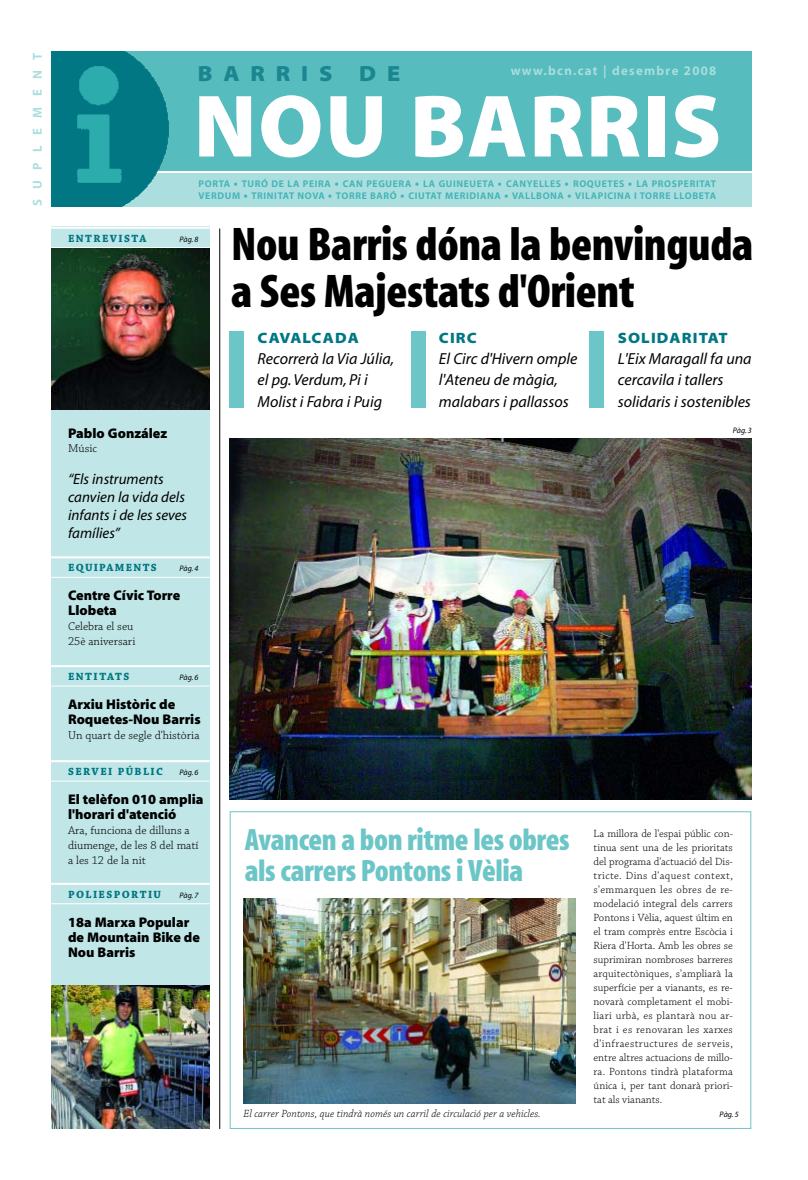
<style>
.page{position:relative;width:808px;height:1180px;background:#fff}
.page>*{position:absolute;margin:0;border:0;box-sizing:border-box;transform-origin:0 0}
.t1{font:800 89.3px "Myriad MM";letter-spacing:.015em;color:#fff}
.t2{font:700 condensed 47.5px/47px "Myriad MM";letter-spacing:-.01em;color:#000}
.t3{font:700 condensed 31px/31px "Myriad MM";letter-spacing:-.015em;color:#6cc5c6}
.t4{font:800 expanded 22px "Myriad MM";letter-spacing:.495em;color:#1b8590}
.t5{font:italic 16px/21px "Myriad MM";color:#000}
.t6{font:italic 15px/18px "Myriad MM";color:#000}
.t7{font:800 expanded 15px "Myriad MM";letter-spacing:.075em;color:#017783}
.t8{font:800 14px/15px "Myriad MM";color:#000}
.t9{font:700 13px "Myriad MM";letter-spacing:.1em;color:#abdede}
.t10{font:700 13px "Myriad MM";letter-spacing:.795em;color:#abdede}
.t11{font:12px/15px "Chaparral MM";color:#000}
.t12{font:11px/14px "Chaparral MM";letter-spacing:.005em;color:#000;text-align:justify}
.t13{font:italic 300 11px "Chaparral MM";letter-spacing:.005em;color:#000}
.t14{font:700 11px "Chaparral MM";letter-spacing:.125em;color:#017783}
.t15{font:700 9.8px/12px "Myriad MM";letter-spacing:.065em;color:#42b4b6}
.t16{font:italic 8px "Myriad MM";color:#000}
.s1{font-size:18px}
</style>
<div class="page">
<div style="left:230px;top:811px;width:521px;height:317px;border:1px solid #6cc5c6"></div>
<hr style="left:220px;top:228px;width:1px;height:900px;background:#000">
<img style="left:230px;top:439px;width:521px;height:360px">
<img style="left:244px;top:898px;width:331px;height:204px">
<div style="left:230px;top:331px;width:14px;height:77px;background:#6cc5c6"></div>
<div style="left:411px;top:331px;width:14px;height:77px;background:#6cc5c6"></div>
<div style="left:590px;top:331px;width:14px;height:77px;background:#6cc5c6"></div>
<div style="left:51px;top:227px;width:159px;height:901px;background:#c0e6e7"></div>
<hr style="left:51px;top:227px;width:159px;height:2px;background:#fff">
<hr style="left:51px;top:247px;width:159px;height:1px;background:#fff">
<hr style="left:51px;top:556px;width:159px;height:2px;background:#fff">
<hr style="left:51px;top:576px;width:159px;height:1px;background:#fff">
<hr style="left:51px;top:882px;width:159px;height:2px;background:#fff">
<hr style="left:51px;top:903px;width:159px;height:1px;background:#fff">
<hr style="left:51px;top:760px;width:159px;height:2px;background:#fff">
<hr style="left:51px;top:780px;width:159px;height:1px;background:#fff">
<hr style="left:51px;top:665px;width:159px;height:2px;background:#fff">
<hr style="left:51px;top:685px;width:159px;height:1px;background:#fff">
<img style="left:51px;top:248px;width:159px;height:161px">
<img style="left:51px;top:985px;width:159px;height:143px">
<div style="left:51px;top:51px;width:700px;height:120px;background:#57bcbe"></div>
<div style="left:51px;top:173px;width:700px;height:33px;background:#abdede"></div>
<img style="left:51px;top:51px;width:118px;height:155px">
<p class="t10" style="left:33px;top:206px;width:155px;rotate:-90deg">SUPLEMENT</p>
<h3 class="t4" style="left:198px;top:65px;width:204px">BARRIS DE</h3>
<p class="t9" style="left:511px;top:66px;width:207px">www.bcn.cat | desembre 2008</p>
<h1 class="t1" style="left:194px;top:93px;width:529px">NOU BARRIS</h1>
<p class="t15" style="left:199px;top:179px;width:519px">PORTA <span class="s1">·</span> TURÓ DE LA PEIRA <span class="s1">·</span> CAN PEGUERA <span class="s1">·</span> LA GUINEUETA <span class="s1">·</span> CANYELLES <span class="s1">·</span> ROQUETES <span class="s1">·</span> LA PROSPERITAT<br>VERDUM <span class="s1">·</span> TRINITAT NOVA <span class="s1">·</span> TORRE BARÓ <span class="s1">·</span> CIUTAT MERIDIANA <span class="s1">·</span> VALLBONA <span class="s1">·</span> VILAPICINA I TORRE LLOBETA</p>
<p class="t14" style="left:68px;top:234px;width:80px">ENTREVISTA</p>
<p class="t16" style="left:179px;top:236px;width:21px">Pàg. 8</p>
<p class="t8" style="left:68px;top:426px;width:101px">Pablo González</p>
<p class="t11" style="left:68px;top:441px;width:30px">Músic</p>
<h3 class="t6" style="left:68px;top:471px;width:121px">“Els instruments canvien la vida dels infants i de les seves famílies”</h3>
<p class="t14" style="left:68px;top:563px;width:90px">EQUIPAMENTS</p>
<p class="t16" style="left:179px;top:565px;width:21px">Pàg. 4</p>
<p class="t8" style="left:68px;top:589px;width:114px">Centre Cívic Torre<br>Llobeta</p>
<p class="t11" style="left:68px;top:619px;width:69px">Celebra el seu<br>25è aniversari</p>
<p class="t14" style="left:68px;top:672px;width:63px">ENTITATS</p>
<p class="t16" style="left:179px;top:674px;width:21px">Pàg. 6</p>
<p class="t8" style="left:68px;top:697px;width:134px">Arxiu Històric de<br>Roquetes-Nou Barris</p>
<p class="t11" style="left:68px;top:728px;width:133px">Un quart de segle d'història</p>
<p class="t14" style="left:68px;top:767px;width:96px">SERVEI PÚBLIC</p>
<p class="t16" style="left:179px;top:769px;width:21px">Pàg.6</p>
<p class="t8" style="left:68px;top:792px;width:137px">El telèfon 010 amplia l'horari d'atenció</p>
<p class="t11" style="left:68px;top:823px;width:132px">Ara, funciona de dilluns a diumenge, de les 8 del matí a les 12 de la nit</p>
<p class="t14" style="left:68px;top:889px;width:94px">POLIESPORTIU</p>
<p class="t16" style="left:179px;top:891px;width:21px">Pàg. 7</p>
<p class="t8" style="left:68px;top:915px;width:133px">18a Marxa Popular de Mountain Bike de<br>Nou Barris</p>
<h2 class="t2" style="left:231px;top:225px;width:524px">Nou Barris dóna la benvinguda a Ses Majestats d'Orient</h2>
<h3 class="t7" style="left:258px;top:332px;width:103px">CAVALCADA</h3>
<h3 class="t5" style="left:258px;top:350px;width:138px">Recorrerà la Via Júlia, el pg. Verdum, Pi i<br>Molist i Fabra i Puig</h3>
<h3 class="t7" style="left:439px;top:332px;width:39px">CIRC</h3>
<h3 class="t5" style="left:439px;top:350px;width:140px">El Circ d'Hivern omple l'Ateneu de màgia, malabars i pallassos</h3>
<h3 class="t7" style="left:618px;top:332px;width:112px">SOLIDARITAT</h3>
<h3 class="t5" style="left:618px;top:350px;width:135px">L'Eix Maragall fa una cercavila i tallers solidaris i sostenibles</h3>
<p class="t16" style="left:733px;top:427px;width:21px">Pàg. 3</p>
<h3 class="t3" style="left:245px;top:826px;width:326px">Avancen a bon ritme les obres als carrers Pontons i Vèlia</h3>
<p class="t13" style="left:243px;top:1109px;width:299px">El carrer Pontons, que tindrà només un carril de circulació per a vehicles.</p>
<p class="t12" style="left:593px;top:827px;width:141px">La millora de l'espai públic con&shy;tinua sent una de les prioritats del programa d'actuació del Dis&shy;tricte. Dins d'aquest context, s'emmarquen les obres de re&shy;modelació integral dels carrers Pontons i Vèlia, aquest últim en el tram comprès entre Escòcia i Riera d'Horta. Amb les obres se suprimiran nombroses barreres arquitectòniques, s'ampliarà la superfície per a vianants, es re&shy;novarà completament el mobi&shy;liari urbà, es plantarà nou ar&shy;brat i es renovaran les xarxes d'infraestructures de serveis, entre altres actuacions de millo&shy;ra. Pontons tindrà plataforma única i, per tant donarà priori&shy;tat als vianants.</p>
<p class="t16" style="left:720px;top:1111px;width:21px">Pàg. 5</p>
</div>
